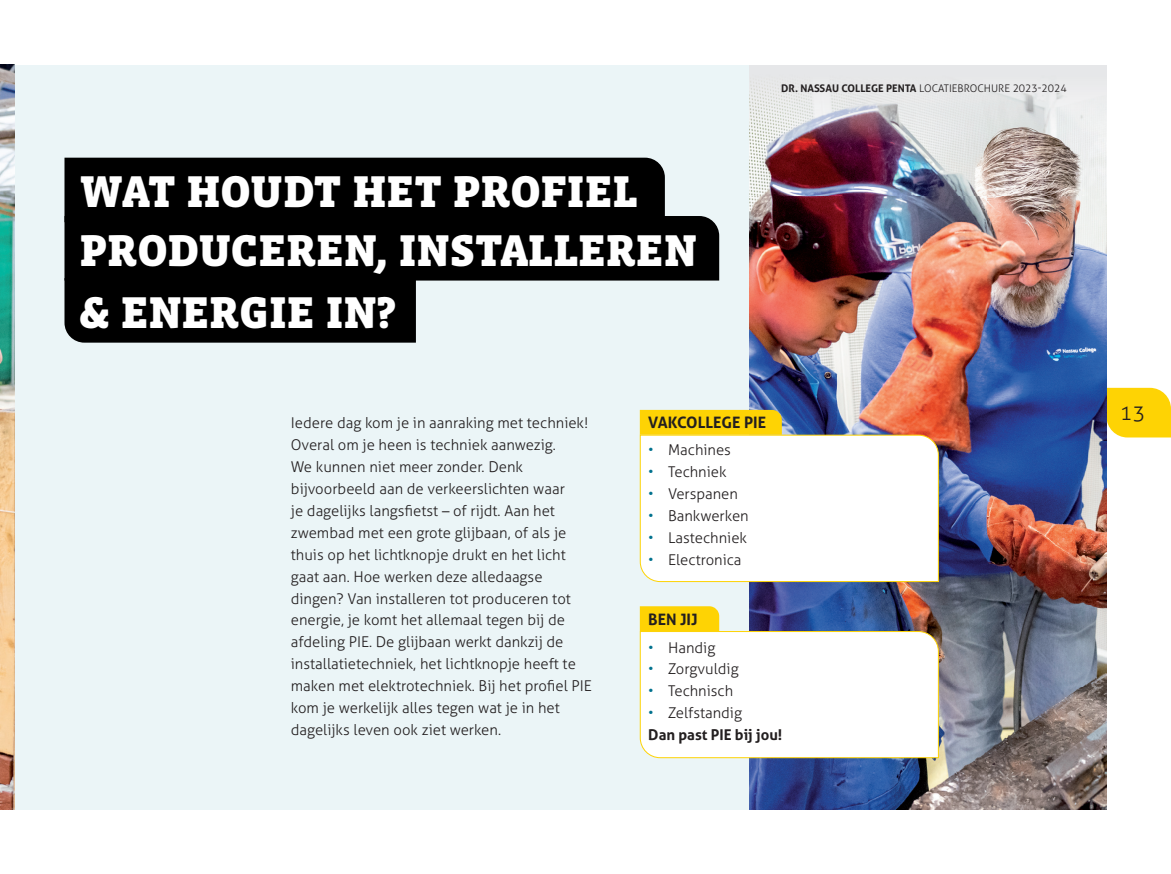
<style>
.page{position:relative;width:1171px;height:874px;background:#fff}
.page>*{position:absolute;margin:0;border:0;box-sizing:border-box;transform-origin:0 0}
.t1{font:900 45.5px/60.2px "Vista Slab OTCE";color:#fff}
.t2{font:300 21px "Aller";color:#231f20}
.t3{font:700 15.75px "Aller";color:#231f20}
.t4{font:300 14.88px/21.9px "Aller";color:#231f20}
.t5{font:700 14.88px/21.9px "Aller";color:#231f20}
.t6{font:300 10.5px "Aller";color:#231f20}
.s1{font-weight:700}
.s2{color:#00718e}
.s3{font-weight:300;color:#00718e}
.s4{font-weight:300}
</style>
<div class="page">
<svg style="left:1106px;top:387px;width:65px;height:50px;background:#fad317"></svg>
<div style="left:0;top:64px;width:1106px;height:745px;background:#ebf5f7"></div>
<img style="left:0;top:64px;width:15px;height:745px">
<div style="left:64px;top:158px;width:601px;height:58px;background:#000"></div>
<div style="left:64px;top:216px;width:655px;height:64px;background:#000"></div>
<div style="left:64px;top:278px;width:352px;height:64px;background:#000"></div>
<img style="left:749px;top:74px;width:357px;height:735px">
<div style="left:639px;top:434px;width:300px;height:148px;background:#fff"></div>
<div style="left:640px;top:409px;width:142px;height:25px;background:#fed304"></div>
<svg style="left:639px;top:606px;width:300px;height:152px;background:#eae9e2"></svg>
<h1 class="t1" style="left:80px;top:161px;width:619px">WAT HOUDT HET PROFIEL<br>PRODUCEREN, INSTALLEREN &amp; ENERGIE IN?</h1>
<p class="t6" style="left:781px;top:82px;width:287px"><span class="s1">DR. NASSAU COLLEGE PENTA</span> LOCATIEBROCHURE 2023-2024</p>
<p class="t4" style="left:291px;top:412px;width:303px">Iedere dag kom je in aanraking met techniek!<br>Overal om je heen is techniek aanwezig.<br>We kunnen niet meer zonder. Denk bijvoorbeeld aan de verkeerslichten waar<br>je dagelijks langsfietst – of rijdt. Aan het zwembad met een grote glijbaan, of als je thuis op het lichtknopje drukt en het licht gaat aan. Hoe werken deze alledaagse dingen? Van installeren tot produceren tot energie, je komt het allemaal tegen bij de afdeling PIE. De glijbaan werkt dankzij de installatietechniek, het lichtknopje heeft te maken met elektrotechniek. Bij het profiel PIE kom je werkelijk alles tegen wat je in het dagelijks leven ook ziet werken.</p>
<p class="t3" style="left:648px;top:413px;width:119px">VAKCOLLEGE PIE</p>
<p class="t4" style="left:648px;top:439px;width:84px"><span class="s2">•</span> Machines</p>
<p class="t4" style="left:648px;top:461px;width:80px"><span class="s2">•</span> Techniek</p>
<p class="t4" style="left:648px;top:483px;width:91px"><span class="s2">•</span> Verspanen</p>
<p class="t4" style="left:648px;top:504px;width:102px"><span class="s2">•</span> Bankwerken</p>
<p class="t4" style="left:648px;top:526px;width:100px"><span class="s2">•</span> Lastechniek</p>
<p class="t4" style="left:648px;top:548px;width:95px"><span class="s2">•</span> Electronica</p>
<p class="t3" style="left:648px;top:609px;width:51px">BEN JIJ</p>
<p class="t4" style="left:648px;top:636px;width:69px"><span class="s2">•</span> Handig</p>
<p class="t4" style="left:648px;top:658px;width:92px"><span class="s2">•</span> Zorgvuldig</p>
<p class="t4" style="left:648px;top:679px;width:86px"><span class="s2">•</span> Technisch</p>
<p class="t5" style="left:648px;top:701px;width:135px"><span class="s3">•</span> <span class="s4">Zelfstandig<br></span>Dan past PIE bij jou!</p>
<h2 class="t2" style="left:1119px;top:399px;width:27px">13</h2>
</div>
